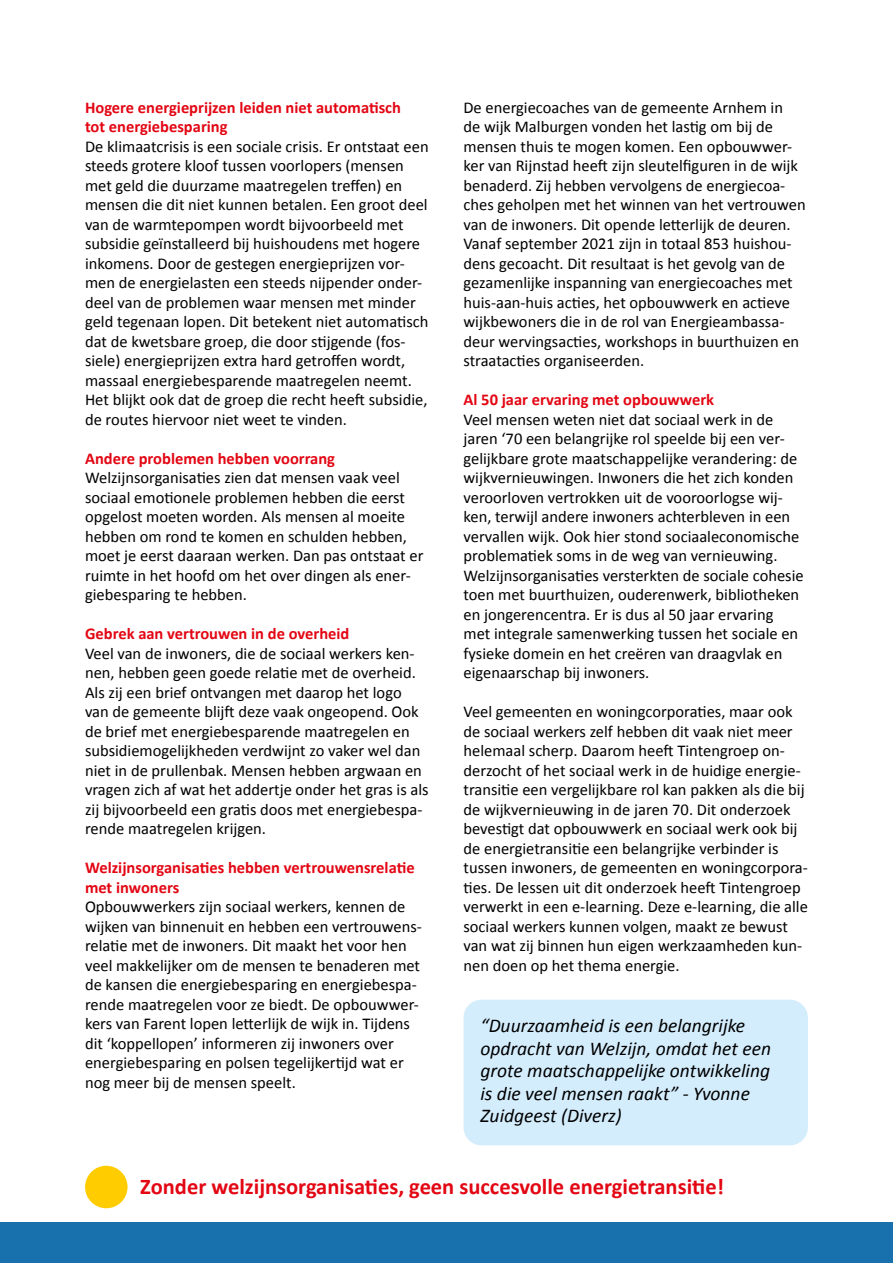
<style>
.page{position:relative;width:893px;height:1263px;background:#fff}
.page>*{position:absolute;margin:0;border:0;box-sizing:border-box;transform-origin:0 0}
.t1{font:700 22.5px "Calibri";color:#e30613}
.t2{font:italic 19.5px/22.5px "Calibri";color:#000}
.t3{font:16.5px/19.5px "Calibri";color:#000}
.t4{font:700 16.5px/19.5px "Calibri";color:#e30613}
</style>
<div class="page">
<div style="left:463px;top:1000px;width:345px;height:145px;background:#d4edfd;border-radius:18px"></div>
<div style="left:85px;top:1166px;width:43px;height:42px;background:#fc0;border-radius:50%"></div>
<div style="left:0;top:1222px;width:893px;height:41px;background:#1871ad"></div>
<p class="t4" style="left:85px;top:97px;width:317px">Hogere energieprijzen leiden niet automatisch tot energiebesparing</p>
<p class="t3" style="left:85px;top:135px;width:345px">De klimaatcrisis is een sociale crisis. Er ontstaat een steeds grotere kloof tussen voorlopers (mensen met geld die duurzame maatregelen treffen) en mensen die dit niet kunnen betalen. Een groot deel van de warmtepompen wordt bijvoorbeeld met subsidie geïnstalleerd bij huishoudens met hogere inkomens. Door de gestegen energieprijzen vor&shy;men de energielasten een steeds nijpender onder&shy;deel van de problemen waar mensen met minder geld tegenaan lopen. Dit betekent niet automatisch dat de kwetsbare groep, die door stijgende (fos&shy;siele) energieprijzen extra hard getroffen wordt, massaal energiebesparende maatregelen neemt.<br>Het blijkt ook dat de groep die recht heeft subsidie, de routes hiervoor niet weet te vinden.</p>
<p class="t4" style="left:85px;top:450px;width:252px">Andere problemen hebben voorrang</p>
<p class="t3" style="left:85px;top:467px;width:340px">Welzijnsorganisaties zien dat mensen vaak veel sociaal emotionele problemen hebben die eerst opgelost moeten worden. Als mensen al moeite hebben om rond te komen en schulden hebben, moet je eerst daaraan werken. Dan pas ontstaat er ruimte in het hoofd om het over dingen als ener&shy;giebesparing te hebben.</p>
<p class="t4" style="left:85px;top:625px;width:266px">Gebrek aan vertrouwen in de overheid</p>
<p class="t3" style="left:85px;top:643px;width:345px">Veel van de inwoners, die de sociaal werkers ken&shy;nen, hebben geen goede relatie met de overheid.<br>Als zij een brief ontvangen met daarop het logo van de gemeente blijft deze vaak ongeopend. Ook de brief met energiebesparende maatregelen en subsidiemogelijkheden verdwijnt zo vaker wel dan niet in de prullenbak. Mensen hebben argwaan en vragen zich af wat het addertje onder het gras is als zij bijvoorbeeld een gratis doos met energiebespa&shy;rende maatregelen krijgen.</p>
<p class="t4" style="left:85px;top:858px;width:331px">Welzijnsorganisaties hebben vertrouwensrelatie met inwoners</p>
<p class="t3" style="left:85px;top:896px;width:338px">Opbouwwerkers zijn sociaal werkers, kennen de wijken van binnenuit en hebben een vertrouwens&shy;relatie met de inwoners. Dit maakt het voor hen veel makkelijker om de mensen te benaderen met de kansen die energiebesparing en energiebespa&shy;rende maatregelen voor ze biedt. De opbouwwer&shy;kers van Farent lopen letterlijk de wijk in. Tijdens dit ‘koppellopen’ informeren zij inwoners over energiebesparing en polsen tegelijkertijd wat er nog meer bij de mensen speelt.</p>
<p class="t3" style="left:463px;top:97px;width:344px">De energiecoaches van de gemeente Arnhem in<br>de wijk Malburgen vonden het lastig om bij de mensen thuis te mogen komen. Een opbouwwer&shy;ker van Rijnstad heeft zijn sleutelfiguren in de wijk benaderd. Zij hebben vervolgens de energiecoa&shy;ches geholpen met het winnen van het vertrouwen van de inwoners. Dit opende letterlijk de deuren.<br>Vanaf september 2021 zijn in totaal 853 huishou&shy;dens gecoacht. Dit resultaat is het gevolg van de gezamenlijke inspanning van energiecoaches met huis-aan-huis acties, het opbouwwerk en actieve wijkbewoners die in de rol van Energieambassa&shy;deur wervingsacties, workshops in buurthuizen en straatacties organiseerden.</p>
<p class="t4" style="left:463px;top:391px;width:252px">Al 50 jaar ervaring met opbouwwerk</p>
<p class="t3" style="left:463px;top:409px;width:342px">Veel mensen weten niet dat sociaal werk in de jaren ‘70 een belangrijke rol speelde bij een ver&shy;gelijkbare grote maatschappelijke verandering: de wijkvernieuwingen. Inwoners die het zich konden veroorloven vertrokken uit de vooroorlogse wij&shy;ken, terwijl andere inwoners achterbleven in een vervallen wijk. Ook hier stond sociaaleconomische problematiek soms in de weg van vernieuwing.<br>Welzijnsorganisaties versterkten de sociale cohesie toen met buurthuizen, ouderenwerk, bibliotheken en jongerencentra. Er is dus al 50 jaar ervaring met integrale samenwerking tussen het sociale en fysieke domein en het creëren van draagvlak en eigenaarschap bij inwoners.</p>
<p class="t3" style="left:463px;top:701px;width:346px">Veel gemeenten en woningcorporaties, maar ook de sociaal werkers zelf hebben dit vaak niet meer helemaal scherp. Daarom heeft Tintengroep on&shy;derzocht of het sociaal werk in de huidige energie&shy;transitie een vergelijkbare rol kan pakken als die bij de wijkvernieuwing in de jaren 70. Dit onderzoek bevestigt dat opbouwwerk en sociaal werk ook bij de energietransitie een belangrijke verbinder is tussen inwoners, de gemeenten en woningcorpora&shy;ties. De lessen uit dit onderzoek heeft Tintengroep verwerkt in een e-learning. Deze e-learning, die alle sociaal werkers kunnen volgen, maakt ze bewust van wat zij binnen hun eigen werkzaamheden kun&shy;nen doen op het thema energie.</p>
<p class="t2" style="left:480px;top:1014px;width:292px">“Duurzaamheid is een belangrijke opdracht van Welzijn, omdat het een grote maatschappelijke ontwikkeling is die veel mensen raakt” - Yvonne<br>Zuidgeest (Diverz)</p>
<h1 class="t1" style="left:140px;top:1172px;width:585px">Zonder welzijnsorganisaties, geen succesvolle energietransitie!</h1>
</div>
